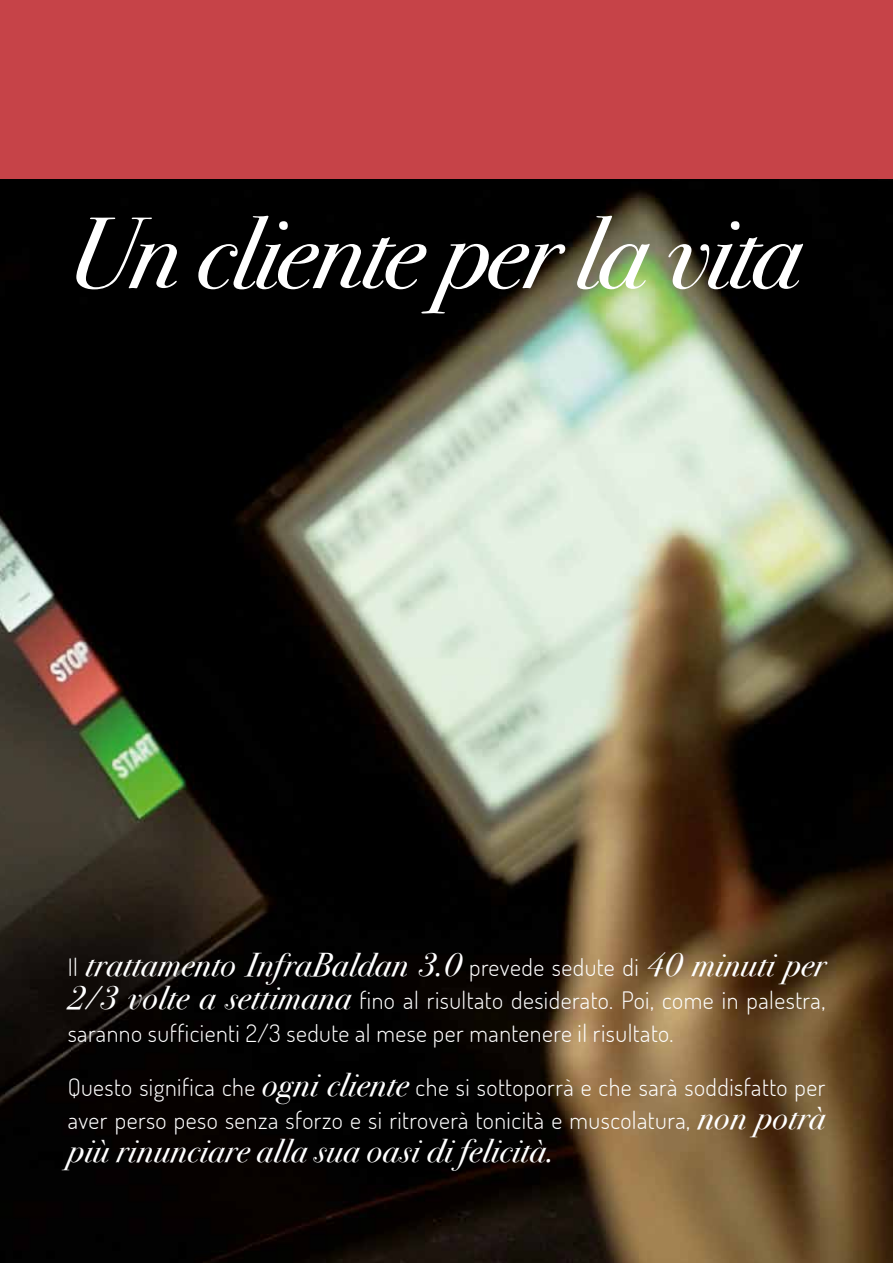
<style>
.page{position:relative;width:893px;height:1263px;background:#fff}
.page>*{position:absolute;margin:0;border:0;box-sizing:border-box;transform-origin:0 0}
.t1{font:italic 102px "Bodoni Svty Two ITCTT";letter-spacing:-.02em;color:#fff}
.t2{font:italic 33px "Bodoni Svty Two ITCTT";letter-spacing:.02em;color:#fff}
.t3{font:300 24px/33px "Dosis";letter-spacing:.02em;color:#fff}
.s1{font-family:"Dosis";font-weight:300;font-style:normal;font-size:24px}
.s2{font-family:"Bodoni Svty Two ITCTT";font-weight:400;font-style:italic;font-size:33px}
</style>
<div class="page">
<img style="left:0;top:179px;width:893px;height:1084px">
<div style="left:0;top:0;width:893px;height:179px;background:#c64348"></div>
<h1 class="t1" style="left:68px;top:164px;width:735px">Un cliente per la vita</h1>
<h2 class="t2" style="left:68px;top:936px;width:759px"><span class="s1">Il</span> trattamento InfraBaldan 3.0 <span class="s1">prevede sedute di</span> 40 minuti per</h2>
<p class="t3" style="left:68px;top:983px;width:759px"><span class="s2">2/3 volte a settimana</span> fino al risultato desiderato. Poi, come in palestra, saranno sufficienti 2/3 sedute al mese per mantenere il risultato.</p>
<p class="t3" style="left:68px;top:1070px;width:759px">Questo significa che <span class="s2">ogni cliente</span> che si sottoporrà e che sarà soddisfatto per aver perso peso senza sforzo e si ritroverà tonicità e muscolatura, <span class="s2">non potrà</span></p>
<h2 class="t2" style="left:68px;top:1122px;width:488px">più rinunciare alla sua oasi di felicità.</h2>
</div>
